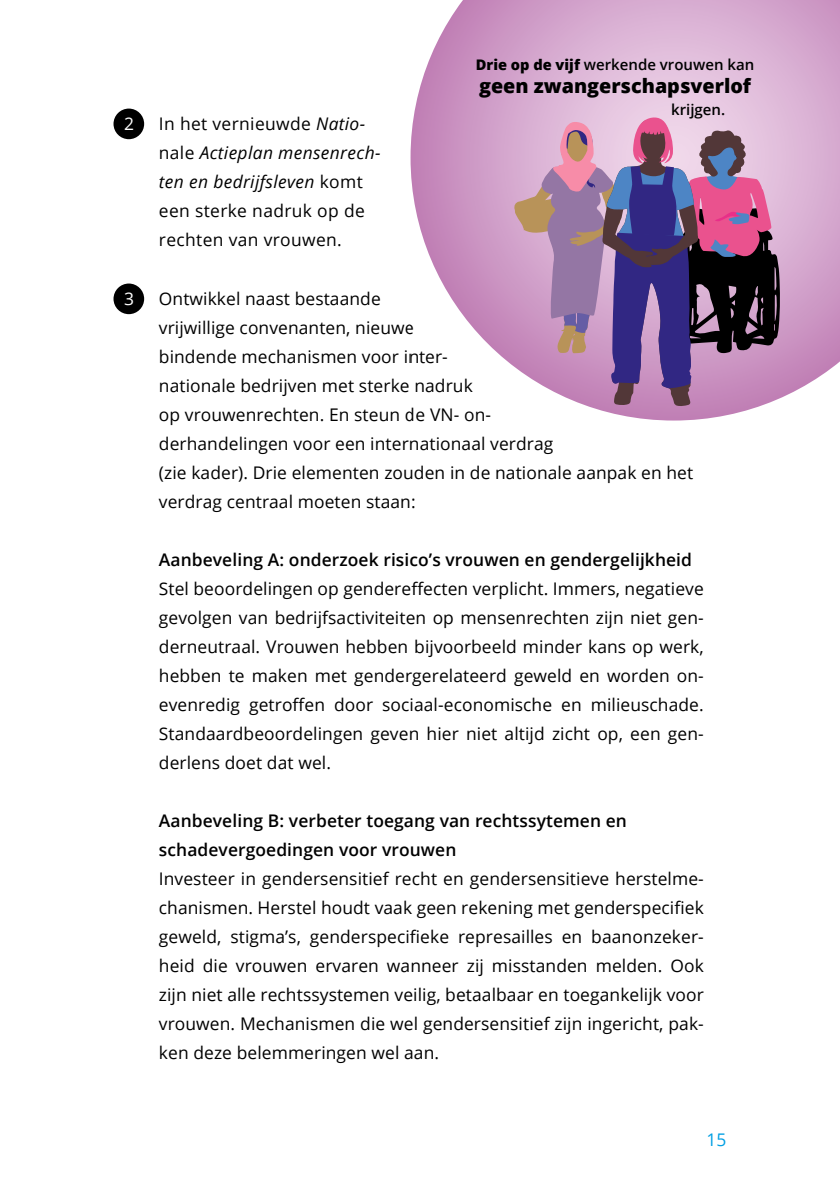
<style>
.page{position:relative;width:840px;height:1191px;background:#fff}
.page>*{position:absolute;margin:0;border:0;box-sizing:border-box;transform-origin:0 0}
.t1{font:800 19.8px "Open Sans";color:#000}
.t2{font:17.4px/29px "Open Sans";letter-spacing:.005em;color:#000}
.t3{font:600 17.4px/29px "Open Sans";letter-spacing:.005em;color:#000}
.t4{font:17.4px "Open Sans";color:#009fe3}
.t5{font:17.4px "Open Sans";color:#fff}
.t6{font:600 15px "Open Sans";color:#000}
.s1{font-style:italic}
.s2{font-weight:800;font-size:14.6px}
</style>
<div class="page">
<svg style="left:410px;top:0;width:429px;height:420px"></svg>
<svg style="left:513px;top:116px;width:266px;height:290px;background:#97729a"></svg>
<div style="left:113px;top:283px;width:31px;height:31px;background:#000;border-radius:50%"></div>
<div style="left:113px;top:109px;width:31px;height:30px;background:#000;border-radius:50%"></div>
<p class="t5" style="left:124px;top:112px;width:11px">2</p>
<p class="t5" style="left:124px;top:286px;width:11px">3</p>
<p class="t2" style="left:159px;top:109px;width:223px">In het vernieuwde <span class="s1">Natio&shy;</span>nale <span class="s1">Actieplan mensenrech&shy;ten en bedrijfsleven</span> komt een sterke nadruk op de rechten van vrouwen.</p>
<p class="t6" style="left:475px;top:54px;width:280px"><span class="s2">Drie op de vijf</span> werkende vrouwen kan</p>
<p class="t1" style="left:479px;top:71px;width:273px">geen zwangerschapsverlof</p>
<p class="t6" style="left:670px;top:100px;width:56px">krijgen.</p>
<p class="t2" style="left:159px;top:283px;width:535px">Ontwikkel naast bestaande<br>vrijwillige convenanten, nieuwe<br>bindende mechanismen voor inter-<br>nationale bedrijven met sterke nadruk<br>op vrouwenrechten. En steun de VN- on-<br>derhandelingen voor een internationaal verdrag<br>(zie kader). Drie elementen zouden in de nationale aanpak en het verdrag centraal moeten staan:</p>
<p class="t3" style="left:159px;top:544px;width:534px">Aanbeveling A: onderzoek risico’s vrouwen en gendergelijkheid</p>
<p class="t2" style="left:159px;top:573px;width:546px;text-align:justify">Stel beoordelingen op gendereffecten verplicht. Immers, negatieve gevolgen van bedrijfsactiviteiten op mensenrechten zijn niet gen&shy;derneutraal. Vrouwen hebben bijvoorbeeld minder kans op werk, hebben te maken met gendergerelateerd geweld en worden on&shy;evenredig getroffen door sociaal-economische en milieuschade.<br>Standaardbeoordelingen geven hier niet altijd zicht op, een gen&shy;derlens doet dat wel.</p>
<p class="t3" style="left:159px;top:805px;width:469px">Aanbeveling B: verbeter toegang van rechtssytemen en schadevergoedingen voor vrouwen</p>
<p class="t2" style="left:159px;top:863px;width:546px;text-align:justify">Investeer in gendersensitief recht en gendersensitieve herstelme&shy;chanismen. Herstel houdt vaak geen rekening met genderspecifiek geweld, stigma’s, genderspecifieke represailles en baanonzeker&shy;heid die vrouwen ervaren wanneer zij misstanden melden. Ook zijn niet alle rechtssystemen veilig, betaalbaar en toegankelijk voor vrouwen. Mechanismen die wel gendersensitief zijn ingericht, pak&shy;ken deze belemmeringen wel aan.</p>
<p class="t4" style="left:706px;top:1127px;width:21px">15</p>
</div>
